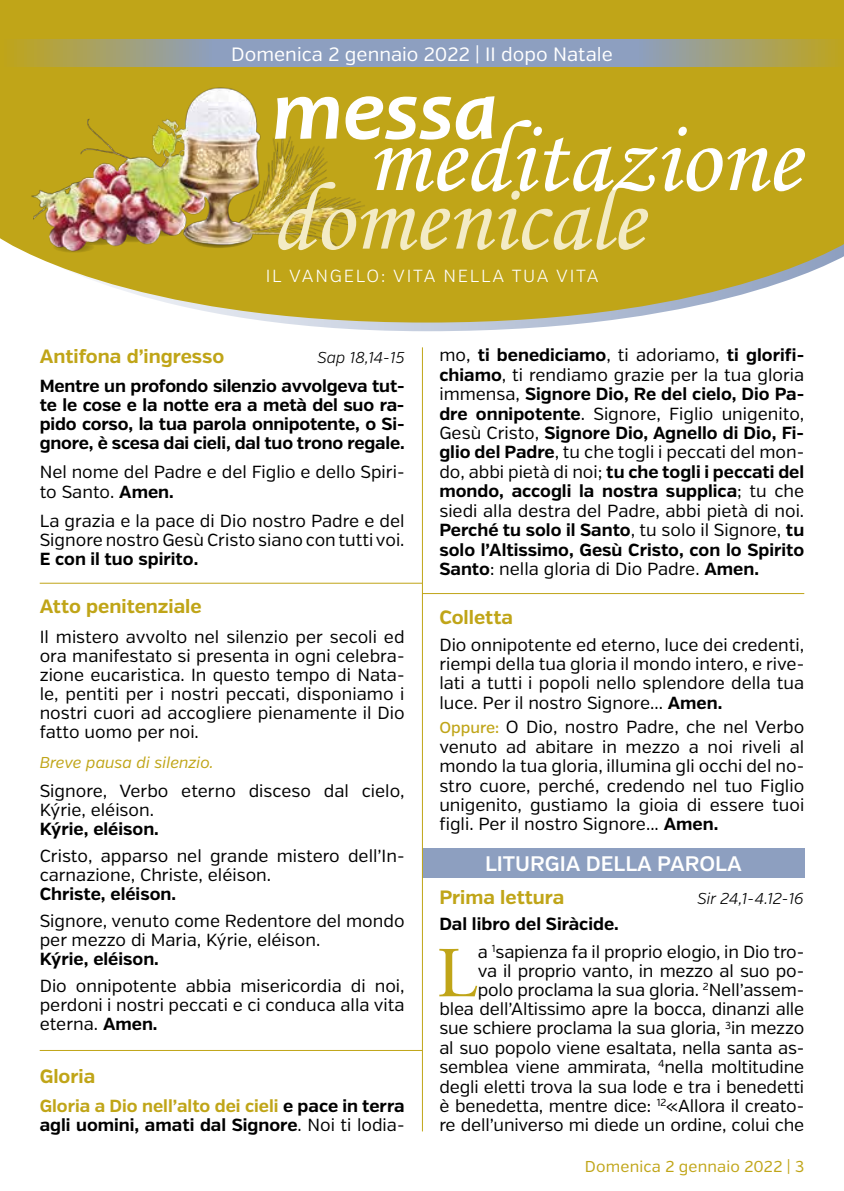
<style>
.page{position:relative;width:844px;height:1191px;background:#fff}
.page>*{position:absolute;margin:0;border:0;box-sizing:border-box;transform-origin:0 0}
.t1{font:italic 700 86.8px "Candara";color:#fff}
.t2{font:68.08px "Sabon";color:#c0a518}
.t3{font:600 21px "Verb";color:#fff}
.t4{font:700 19.25px "Verb";color:#c0a518}
.t5{font:19.25px "Verb";color:#fff}
.t6{font:17.5px/19.2px "Verb";letter-spacing:-.005em;color:#000}
.t7{font:700 17.5px/19.4px "Verb";color:#000;text-align:justify}
.t8{font:300 17.5px "Verb";letter-spacing:.1em;color:#fff}
.t9{font:italic 300 15.75px "Verb";color:#000}
.t10{font:15.75px "Verb";letter-spacing:.01em;color:#c0a518}
.t11{font:italic 15.75px "Verb";color:#c0a518}
.s1{font-weight:700}
.s2{color:#c0a518}
.s3{font-weight:400}
.s4{font-weight:500;font-size:15.75px;color:#c0a518}
</style>
<div class="page">
<hr style="left:40px;top:583px;width:382px;height:1px;background:#c0a518">
<hr style="left:40px;top:1050px;width:382px;height:1px;background:#c0a518">
<hr style="left:422px;top:593px;width:382px;height:1px;background:#c0a518">
<div style="left:422px;top:848px;width:382px;height:30px;background:#8d9fc0"></div>
<svg style="left:275px;top:322px;width:319px;height:9px"></svg>
<svg style="left:0;top:0;width:843px;height:322px;background:#c6b03a"></svg>
<img style="left:7px;top:82px;width:367px;height:184px">
<svg style="left:278px;top:120px;width:526px;height:130px;background:#cab440"></svg>
<svg style="left:0;top:40px;width:843px;height:27px;background:#99a096"></svg>
<hr style="left:422px;top:347px;width:1px;height:784px;background:#c0a518">
<p class="t5" style="left:231px;top:43px;width:383px">Domenica 2 gennaio 2022 | II dopo Natale</p>
<h1 class="t1" style="left:272px;top:56px;width:227px">messa</h1>
<p class="t8" style="left:265px;top:265px;width:334px">IL VANGELO: VITA NELLA TUA VITA</p>
<p class="t4" style="left:40px;top:344px;width:186px">Antifona d’ingresso</p>
<p class="t9" style="left:317px;top:348px;width:89px">Sap 18,14-15</p>
<p class="t7" style="left:40px;top:376px;width:366px">Mentre un profondo silenzio avvolgeva tut&shy;te le cose e la notte era a metà del suo ra&shy;pido corso, la tua parola onnipotente, o Si&shy;gnore, è scesa dai cieli, dal tuo trono regale.</p>
<p class="t6" style="left:40px;top:463px;width:366px">Nel nome del Padre e del Figlio e dello Spiri&shy;to Santo. <span class="s1">Amen.</span></p>
<p class="t6" style="left:40px;top:511px;width:366px">La grazia e la pace di Dio nostro Padre e del<br>Signore nostro Gesù Cristo siano con tutti voi.</p>
<p class="t7" style="left:40px;top:549px;width:160px">E con il tuo spirito.</p>
<p class="t4" style="left:40px;top:595px;width:163px">Atto penitenziale</p>
<p class="t6" style="left:40px;top:627px;width:366px;text-align:justify">Il mistero avvolto nel silenzio per secoli ed ora manifestato si presenta in ogni celebra&shy;zione eucaristica. In questo tempo di Nata&shy;le, pentiti per i nostri peccati, disponiamo i nostri cuori ad accogliere pienamente il Dio fatto uomo per noi.</p>
<p class="t11" style="left:40px;top:752px;width:175px">Breve pausa di silenzio.</p>
<p class="t6" style="left:40px;top:781px;width:366px">Signore, Verbo eterno disceso dal cielo,<br>Kýrie, eléison.</p>
<p class="t7" style="left:40px;top:819px;width:121px">Kýrie, eléison.</p>
<p class="t6" style="left:40px;top:846px;width:366px">Cristo, apparso nel grande mistero dell’In&shy;carnazione, Christe, eléison.</p>
<p class="t7" style="left:40px;top:884px;width:138px">Christe, eléison.</p>
<p class="t6" style="left:40px;top:911px;width:366px">Signore, venuto come Redentore del mondo per mezzo di Maria, Kýrie, eléison.</p>
<p class="t7" style="left:40px;top:949px;width:121px">Kýrie, eléison.</p>
<p class="t6" style="left:40px;top:976px;width:366px;text-align:justify">Dio onnipotente abbia misericordia di noi, perdoni i nostri peccati e ci conduca alla vita eterna. <span class="s1">Amen.</span></p>
<p class="t4" style="left:40px;top:1064px;width:57px">Gloria</p>
<p class="t7" style="left:40px;top:1096px;width:366px"><span class="s2">Gloria a Dio nell’alto dei cieli</span> e pace in terra agli uomini, amati dal Signore<span class="s3">. Noi ti lodia-</span></p>
<p class="t7" style="left:439px;top:346px;width:366px"><span class="s3">mo,</span> ti benediciamo<span class="s3">, ti adoriamo,</span> ti glorifi&shy;chiamo<span class="s3">, ti rendiamo grazie per la tua gloria immensa,</span> Signore Dio, Re del cielo, Dio Pa&shy;dre onnipotente<span class="s3">. Signore, Figlio unigenito, Gesù Cristo,</span> Signore Dio, Agnello di Dio, Fi&shy;glio del Padre<span class="s3">, tu che togli i peccati del mon&shy;do, abbi pietà di noi;</span> tu che togli i peccati del mondo, accogli la nostra supplica<span class="s3">; tu che siedi alla destra del Padre, abbi pietà di noi.<br></span>Perché tu solo il Santo<span class="s3">, tu solo il Signore,</span> tu solo l’Altissimo, Gesù Cristo, con lo Spirito Santo<span class="s3">: nella gloria di Dio Padre.</span> Amen.</p>
<p class="t4" style="left:439px;top:605px;width:75px">Colletta</p>
<p class="t6" style="left:439px;top:635px;width:366px;text-align:justify">Dio onnipotente ed eterno, luce dei credenti, riempi della tua gloria il mondo intero, e rive&shy;lati a tutti i popoli nello splendore della tua luce. Per il nostro Signore... <span class="s1">Amen.</span></p>
<p class="t6" style="left:439px;top:717px;width:366px;text-align:justify"><span class="s4">Oppure:</span> O Dio, nostro Padre, che nel Verbo venuto ad abitare in mezzo a noi riveli al mondo la tua gloria, illumina gli occhi del no&shy;stro cuore, perché, credendo nel tuo Figlio unigenito, gustiamo la gioia di essere tuoi figli. Per il nostro Signore... <span class="s1">Amen.</span></p>
<p class="t3" style="left:485px;top:851px;width:258px">LITURGIA DELLA PAROLA</p>
<p class="t4" style="left:439px;top:885px;width:126px">Prima lettura</p>
<p class="t9" style="left:697px;top:889px;width:108px">Sir 24,1-4.12-16</p>
<p class="t7" style="left:439px;top:914px;width:181px">Dal libro del Siràcide.</p>
<h2 class="t2" style="left:437px;top:932px;width:43px">L</h2>
<p class="t6" style="left:439px;top:942px;width:366px;text-align:right">a <sup>1</sup>sapienza fa il proprio elogio, in Dio tro-<br>va il proprio vanto, in mezzo al suo po&shy;polo proclama la sua gloria. <sup>2</sup>Nell’assem&shy;blea dell’Altissimo apre la bocca, dinanzi alle sue schiere proclama la sua gloria, <sup>3</sup>in mezzo al suo popolo viene esaltata, nella santa as&shy;semblea viene ammirata, <sup>4</sup>nella moltitudine degli eletti trova la sua lode e tra i benedetti è benedetta, mentre dice: <sup>12</sup>«Allora il creato&shy;re dell’universo mi diede un ordine, colui che</p>
<p class="t10" style="left:584px;top:1157px;width:221px">Domenica 2 gennaio 2022 | 3</p>
</div>
